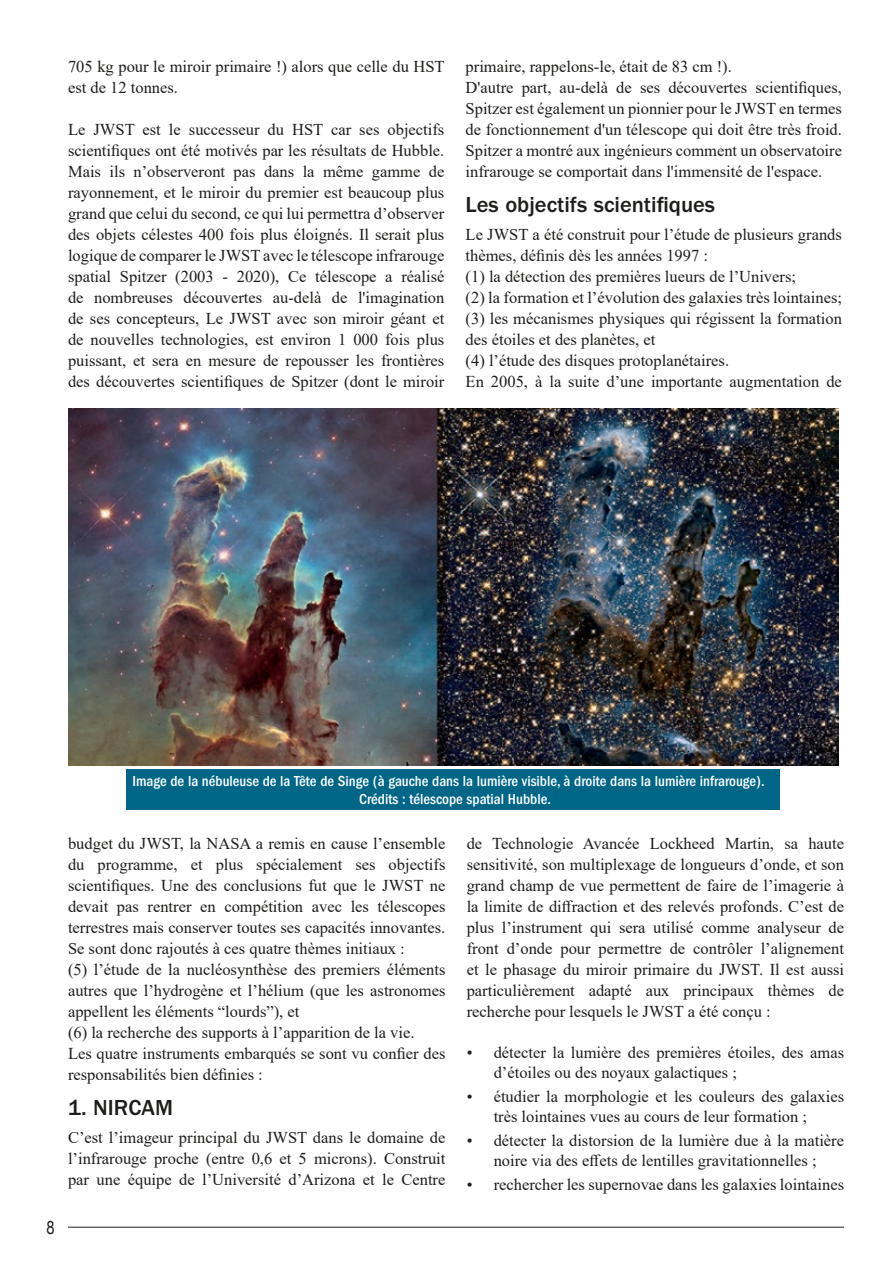
<style>
.page{position:relative;width:893px;height:1263px;background:#fff}
.page>*{position:absolute;margin:0;border:0;box-sizing:border-box;transform-origin:0 0}
.t1{font:500 22.5px "ITC Franklin Gothic Std";color:#1d1d1b}
.t2{font:18px "Arial Narrow";color:#1d1d1b}
.t3{font:16.5px/21px "Times New Roman";color:#1d1d1b}
.t4{font:500 condensed 15px/18px "ITC Franklin Gothic Std";color:#fff}
</style>
<div class="page">
<hr style="left:68px;top:1227px;width:776px;height:1px;background:#1d1d1b">
<img style="left:68px;top:409px;width:770px;height:356px">
<div style="left:126px;top:770px;width:654px;height:40px;background:#068"></div>
<p class="t3" style="left:68px;top:55px;width:378px">705 kg pour le miroir primaire !) alors que celle du HST est de 12 tonnes.</p>
<p class="t3" style="left:68px;top:118px;width:378px;text-align:justify">Le JWST est le successeur du HST car ses objectifs scientifiques ont été motivés par les résultats de Hubble.<br>Mais ils n’observeront pas dans la même gamme de rayonnement, et le miroir du premier est beaucoup plus grand que celui du second, ce qui lui permettra d’observer des objets célestes 400 fois plus éloignés. Il serait plus logique de comparer le JWST avec le télescope infrarouge spatial Spitzer (2003 - 2020), Ce télescope a réalisé de nombreuses découvertes au-delà de l'imagination de ses concepteurs, Le JWST avec son miroir géant et de nouvelles technologies, est environ 1 000 fois plus puissant, et sera en mesure de repousser les frontières des découvertes scientifiques de Spitzer (dont le miroir</p>
<p class="t3" style="left:466px;top:56px;width:378px">primaire, rappelons-le, était de 83 cm !).<br>D'autre part, au-delà de ses découvertes scientifiques, Spitzer est également un pionnier pour le JWST en termes de fonctionnement d'un télescope qui doit être très froid.<br>Spitzer a montré aux ingénieurs comment un observatoire infrarouge se comportait dans l'immensité de l'espace.</p>
<h1 class="t1" style="left:466px;top:191px;width:251px">Les objectifs scientifiques</h1>
<p class="t3" style="left:466px;top:223px;width:378px">Le JWST a été construit pour l’étude de plusieurs grands thèmes, définis dès les années 1997 :<br>(1) la détection des premières lueurs de l’Univers;<br>(2) la formation et l’évolution des galaxies très lointaines; (3) les mécanismes physiques qui régissent la formation des étoiles et des planètes, et<br>(4) l’étude des disques protoplanétaires.<br>En 2005, à la suite d’une importante augmentation de</p>
<p class="t2" style="left:46px;top:1214px;width:10px">8</p>
<p class="t4" style="left:359px;top:772px;width:407px;text-indent:-227px">Image de la nébuleuse de la Tête de Singe (à gauche dans la lumière visible, à droite dans la lumière infrarouge).<br>Crédits : télescope spatial Hubble.</p>
<p class="t3" style="left:68px;top:832px;width:379px">budget du JWST, la NASA a remis en cause l’ensemble du programme, et plus spécialement ses objectifs scientifiques. Une des conclusions fut que le JWST ne devait pas rentrer en compétition avec les télescopes terrestres mais conserver toutes ses capacités innovantes.<br>Se sont donc rajoutés à ces quatre thèmes initiaux :<br>(5) l’étude de la nucléosynthèse des premiers éléments autres que l’hydrogène et l’hélium (que les astronomes appellent les éléments “lourds”), et<br>(6) la recherche des supports à l’apparition de la vie.<br>Les quatre instruments embarqués se sont vu confier des responsabilités bien définies :</p>
<h1 class="t1" style="left:68px;top:1094px;width:107px">1. NIRCAM</h1>
<p class="t3" style="left:68px;top:1126px;width:379px;text-align:justify">C’est l’imageur principal du JWST dans le domaine de l’infrarouge proche (entre 0,6 et 5 microns). Construit par une équipe de l’Université d’Arizona et le Centre</p>
<p class="t3" style="left:467px;top:832px;width:379px;text-align:justify">de Technologie Avancée Lockheed Martin, sa haute sensitivité, son multiplexage de longueurs d’onde, et son grand champ de vue permettent de faire de l’imagerie à la limite de diffraction et des relevés profonds. C’est de plus l’instrument qui sera utilisé comme analyseur de front d’onde pour permettre de contrôler l’alignement et le phasage du miroir primaire du JWST. Il est aussi particulièrement adapté aux principaux thèmes de recherche pour lesquels le JWST a été conçu :</p>
<p class="t3" style="left:494px;top:1042px;width:352px;line-height:19.8px;text-indent:-27px">• détecter la lumière des premières étoiles, des amas d’étoiles ou des noyaux galactiques ;</p>
<p class="t3" style="left:494px;top:1086px;width:352px;line-height:19.8px;text-indent:-27px">• étudier la morphologie et les couleurs des galaxies très lointaines vues au cours de leur formation ;</p>
<p class="t3" style="left:467px;top:1130px;width:379px;line-height:19.8px;text-align:center">• détecter la distorsion de la lumière due à la matière noire via des effets de lentilles gravitationnelles ;</p>
<p class="t3" style="left:467px;top:1173px;width:379px">• rechercher les supernovae dans les galaxies lointaines</p>
</div>
